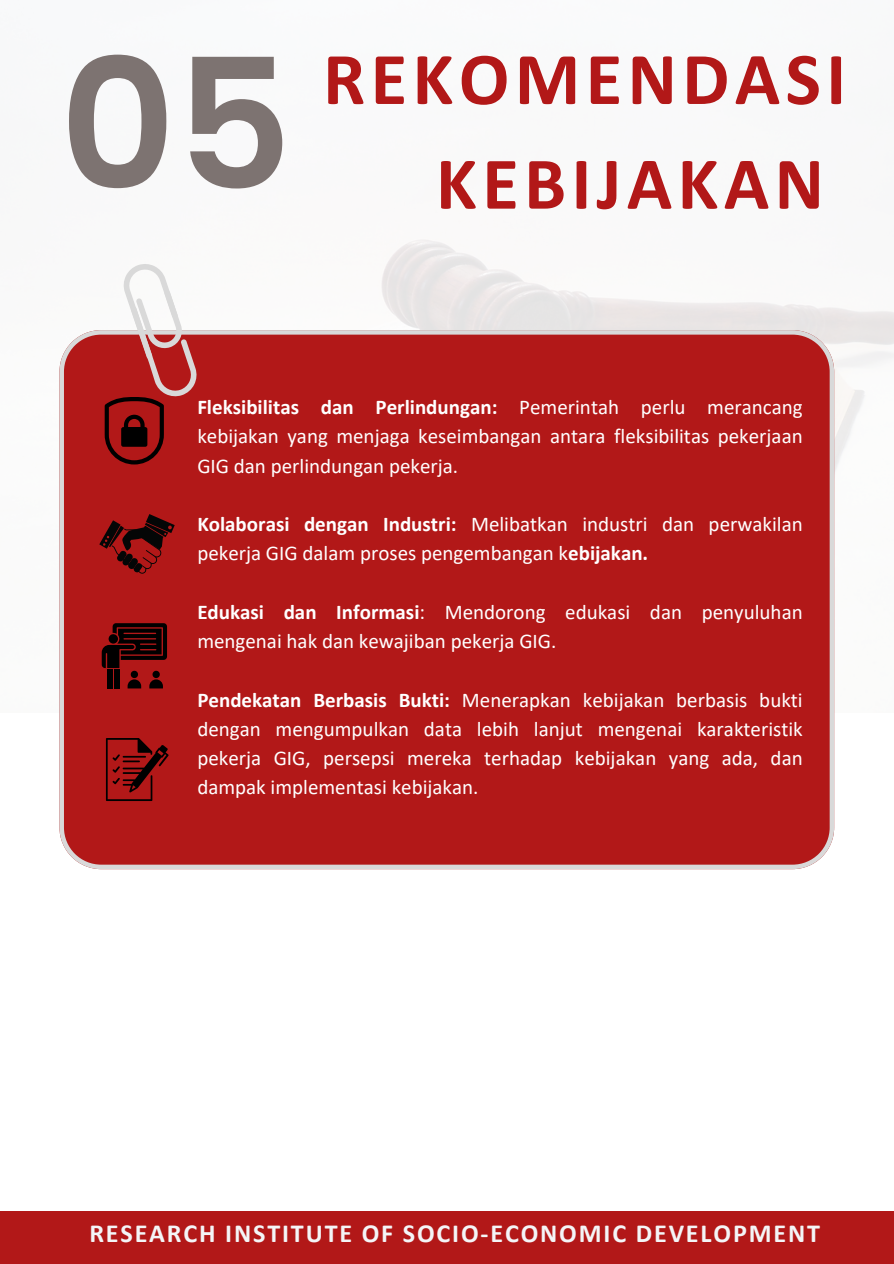
<style>
.page{position:relative;width:894px;height:1264px;background:#fff}
.page>*{position:absolute;margin:0;border:0;box-sizing:border-box;transform-origin:0 0}
.t1{font:600 180.15px "Poppins";color:#7d7371}
.t2{font:700 75px/104.7px "Calibri";letter-spacing:.07em;color:#b21818;text-align:right}
.t3{font:700 26.1px "Calibri";letter-spacing:.07em;color:#f4f5f7}
.t4{font:21px/29.2px "Calibri";color:#fff;text-align:justify}
.s1{font-weight:700}
</style>
<div class="page">
<img style="left:381px;top:239px;width:512px;height:473px">
<div style="left:59px;top:330px;width:774px;height:539px;background:#b21818"></div>
<svg style="left:105px;top:264px;width:92px;height:200px"></svg>
<svg style="left:99px;top:514px;width:76px;height:59px;background:#781111"></svg>
<svg style="left:102px;top:623px;width:65px;height:65px;background:#4c0a0a"></svg>
<svg style="left:106px;top:738px;width:63px;height:63px;background:#821111"></svg>
<div style="left:0;top:1210px;width:893px;height:53px;background:#b21818"></div>
<p class="t1" style="left:59px;top:-1px;width:234px">05</p>
<p class="t2" style="left:323px;top:33px;width:524px">REKOMENDASI<br>KEBIJAKAN</p>
<p class="t4" style="left:197px;top:394px;width:606px"><span class="s1">Fleksibilitas dan Perlindungan:</span> Pemerintah perlu merancang kebijakan yang menjaga keseimbangan antara fleksibilitas pekerjaan GIG dan perlindungan pekerja.</p>
<p class="t4" style="left:197px;top:511px;width:606px"><span class="s1">Kolaborasi dengan Industri:</span> Melibatkan industri dan perwakilan pekerja GIG dalam proses pengembangan k<span class="s1">ebijakan.</span></p>
<h1 class="t4" style="left:197px;top:599px;width:606px"><span class="s1">Edukasi dan Informasi</span>: Mendorong edukasi dan penyuluhan mengenai hak dan kewajiban pekerja GIG.</h1>
<p class="t4" style="left:197px;top:686px;width:606px"><span class="s1">Pendekatan Berbasis Bukti:</span> Menerapkan kebijakan berbasis bukti dengan mengumpulkan data lebih lanjut mengenai karakteristik pekerja GIG, persepsi mereka terhadap kebijakan yang ada, dan dampak implementasi kebijakan.</p>
<p class="t3" style="left:89px;top:1222px;width:732px">RESEARCH INSTITUTE OF SOCIO-ECONOMIC DEVELOPMENT</p>
</div>
